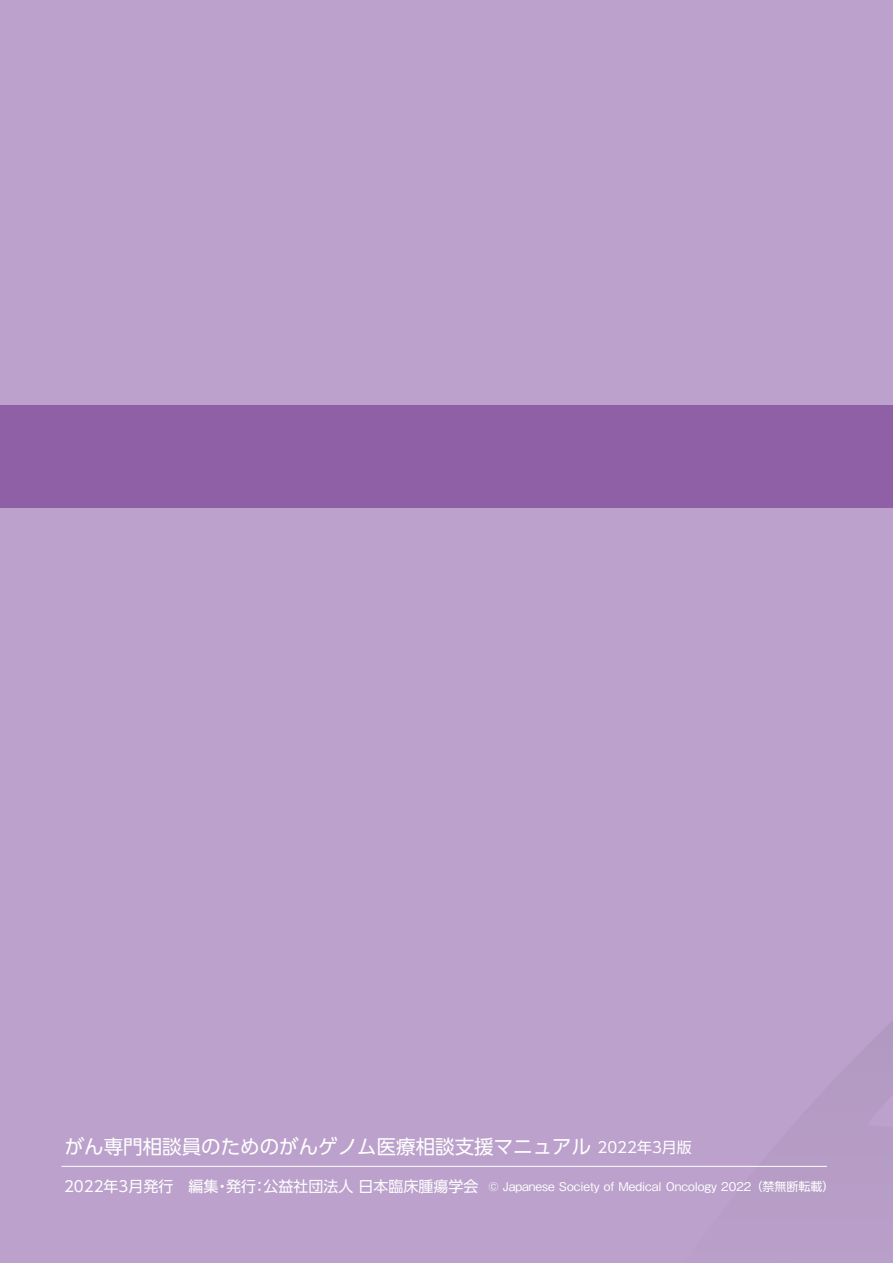
<style>
.page{position:relative;width:893px;height:1263px;background:#bba1cb}
.page>*{position:absolute;margin:0;border:0;box-sizing:border-box;transform-origin:0 0}
.t1{font:19.5px "UD Shin Go Pro";color:#fff}
.t2{font:15px "UD Shin Go Pro";color:#fff}
.t3{font:500 12px "Gothic BBB Pro";color:#fff}
.s1{font-family:"UD Shin Go Pro";font-weight:400;font-size:15px}
.s2{font-family:"UD Shin Go Pro";font-weight:400}
</style>
<div class="page">
<div style="left:0;top:405px;width:893px;height:102px;background:#8f60a5"></div>
<hr style="left:62px;top:1166px;width:765px;height:1px;background:#fff">
<h1 class="t1" style="left:65px;top:1131px;width:528px">がん専門相談員のためのがんゲノム医療相談支援マニュアル</h1>
<p class="t3" style="left:64px;top:1176px;width:772px"><span class="s1">2022年3月発行　編集・発行：公益社団法人 日本臨床腫瘍学会</span> © Japanese Society of Medical Oncology 2022<span class="s2">（禁無断転載）</span></p>
<p class="t2" style="left:597px;top:1135px;width:96px">2022年3月版</p>
</div>
